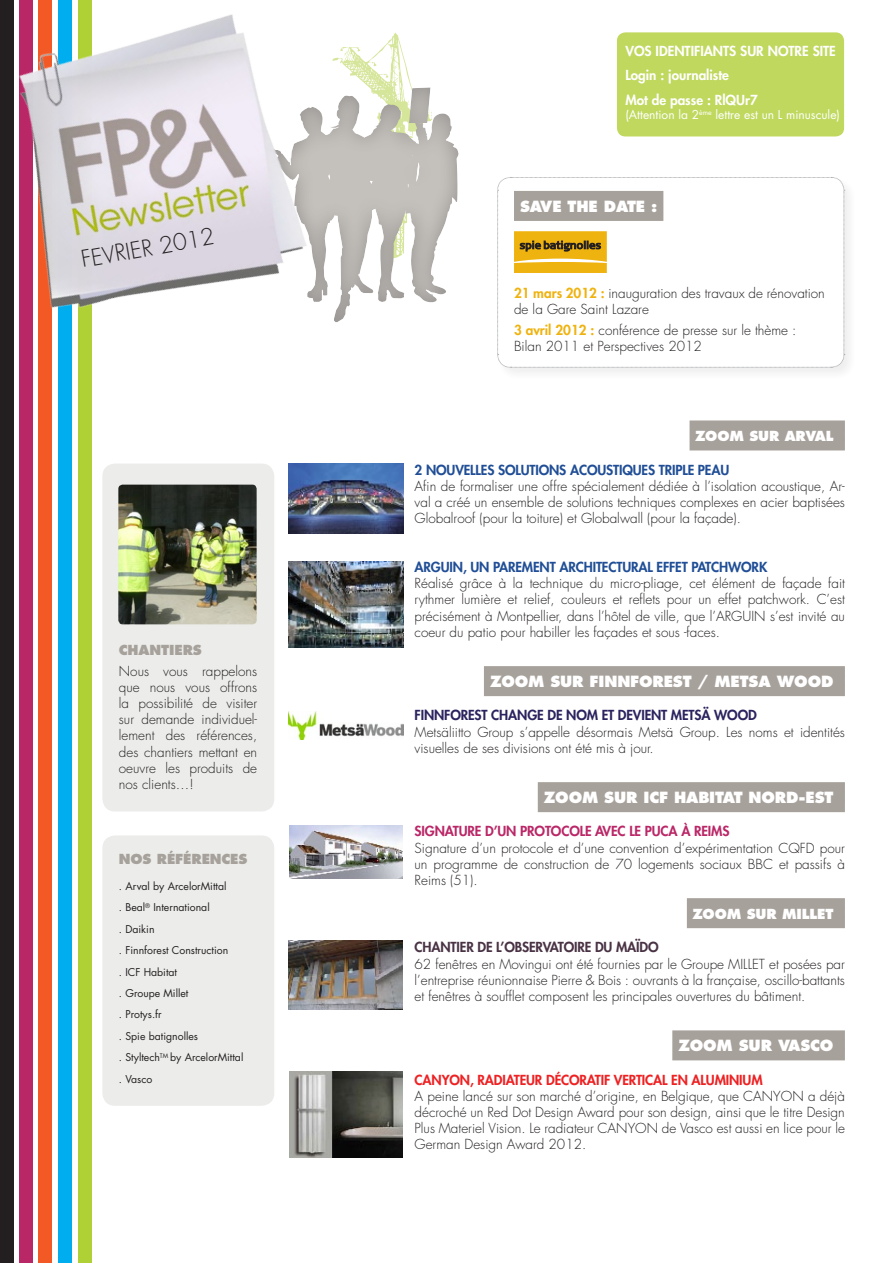
<style>
.page{position:relative;width:893px;height:1263px;background:#fff}
.page>*{position:absolute;margin:0;border:0;box-sizing:border-box;transform-origin:0 0}
.t1{font:300 22.5px "Futura Std";color:#231f20}
.t2{font:800 15px "Futura Std";letter-spacing:-.01em;color:#fff}
.t3{font:300 13.5px/16.2px "Futura Std";color:#231f20;text-align:justify}
.t4{font:800 13.5px "Futura Std";letter-spacing:-.01em;color:#204e96}
.t5{font:800 13.5px/24.8px "Futura Std";color:#fff}
.t6{font:800 13.5px "Futura Std";letter-spacing:-.01em;color:#ee2123}
.t7{font:800 13.5px "Futura Std";letter-spacing:-.01em;color:#2b235f}
.t8{font:800 13.5px "Futura Std";letter-spacing:-.01em;color:#ba2767}
.t9{font:800 13.5px "Futura Std";letter-spacing:-.01em;color:#493244}
.t10{font:800 13.5px "Futura Std";letter-spacing:-.01em;color:#fff}
.t11{font:800 13.5px "Futura Std";letter-spacing:-.01em;color:#a7a19b}
.t12{font:12px "Futura Std";color:#fff}
.t13{font:10.5px/21.5px "Futura Std";color:#231f20}
.s1{font-weight:800;color:#efb310}
.s2{font-size:15px;color:#a7a19b}
.s3{color:#a7a19b}
</style>
<div class="page">
<svg style="left:381px;top:32px;width:31px;height:55px"></svg>
<div style="left:262px;top:87px;width:198px;height:237px;background:#231f20;opacity:.3"></div>
<div style="left:0;top:0;width:14px;height:1263px;background:#231f20"></div>
<div style="left:19px;top:0;width:14px;height:1263px;background:#ba2767"></div>
<div style="left:39px;top:0;width:13px;height:1263px;background:#f25924"></div>
<div style="left:58px;top:0;width:14px;height:1263px;background:#00aeef"></div>
<div style="left:78px;top:0;width:13px;height:1263px;background:#b0d136"></div>
<img style="left:19px;top:0;width:362px;height:403px">
<img style="left:289px;top:463px;width:115px;height:71px">
<img style="left:289px;top:562px;width:115px;height:86px">
<img style="left:289px;top:711px;width:115px;height:29px">
<img style="left:289px;top:825px;width:114px;height:53px">
<img style="left:288px;top:940px;width:115px;height:69px">
<img style="left:289px;top:1072px;width:113px;height:86px">
<div style="left:689px;top:420px;width:156px;height:30px;background:#a7a19b"></div>
<div style="left:484px;top:666px;width:361px;height:30px;background:#a7a19b"></div>
<div style="left:538px;top:782px;width:307px;height:30px;background:#a7a19b"></div>
<div style="left:687px;top:898px;width:158px;height:30px;background:#a7a19b"></div>
<div style="left:672px;top:1030px;width:173px;height:30px;background:#a7a19b"></div>
<div style="left:617px;top:32px;width:227px;height:104px;background:#bfd85d;border-radius:9px"></div>
<div style="left:102px;top:835px;width:172px;height:271px;background:#ecedeb;border-radius:13px"></div>
<div style="left:102px;top:463px;width:172px;height:348px;background:#ecedeb;border-radius:13px"></div>
<img style="left:118px;top:485px;width:139px;height:139px">
<div style="left:495px;top:175px;width:363px;height:206px;background:#f9f9f9"></div>
<svg style="left:497px;top:177px;width:348px;height:191px"></svg>
<h1 class="t1" style="left:79px;top:246px;width:136px;rotate:-10deg">FEVRIER 2012</h1>
<p class="t11" style="left:119px;top:641px;width:11px">CHANTIERS</p>
<p class="t3" style="left:119px;top:663px;width:140px">Nous vous rappelons que nous vous offrons la possibilité de visiter sur demande individuel&shy;lement des références, des chantiers mettant en oeuvre les produits de nos clients…!</p>
<p class="t11" style="left:119px;top:850px;width:83px">NOS RÉFÉRENCES</p>
<p class="t13" style="left:119px;top:875px;width:126px">. Arval by ArcelorMittal<br>. Beal<sup>®</sup> International<br>. Daikin<br>. Finnforest Construction<br>. ICF Habitat<br>. Groupe Millet<br>. Protys.fr<br>. Spie batignolles<br>. Styltech<sup>TM</sup> by ArcelorMittal . Vasco</p>
<p class="t5" style="left:625px;top:38px;width:10px">VOS</p>
<p class="t5" style="left:656px;top:38px;width:8px">IDENTIFIANTS</p>
<p class="t5" style="left:740px;top:38px;width:9px">SUR</p>
<p class="t5" style="left:768px;top:38px;width:9px">NOTRE</p>
<p class="t5" style="left:813px;top:38px;width:7px">SITE</p>
<p class="t5" style="left:625px;top:63px;width:134px">LOGIN : JOURNALISTE<br>MOT DE PASSE : RLQU R7</p>
<p class="t12" style="left:625px;top:107px;width:216px">(Attention la 2<sup>ème</sup> lettre est un L minuscule)</p>
<p class="t2" style="left:520px;top:197px;width:139px">SAVE THE DATE :</p>
<p class="t3" style="left:514px;top:285px;width:312px"><span class="s1">21 MARS 2012 :</span> inauguration des travaux de rénovation de la Gare Saint Lazare</p>
<p class="t3" style="left:514px;top:322px;width:284px"><span class="s1">3 AVRIL 2012 :</span> conférence de presse sur le thème :<br>Bilan 2011 et Perspectives 2012</p>
<p class="t10" style="left:695px;top:428px;width:151px">ZOOM SUR ARVAL<span class="s2">Z</span></p>
<p class="t4" style="left:415px;top:461px;width:316px">2 NOUVELLES SOLUTIONS ACOUSTIQUES TRIPLE PEAU</p>
<p class="t3" style="left:415px;top:478px;width:432px">Afin de formaliser une offre spécialement dédiée à l’isolation acoustique, Ar&shy;val a créé un ensemble de solutions techniques complexes en acier baptisées Globalroof (pour la toiture) et Globalwall (pour la façade).</p>
<p class="t4" style="left:415px;top:558px;width:354px">ARGUIN, UN PAREMENT ARCHITECTURAL EFFET PATCHWORK</p>
<p class="t3" style="left:415px;top:575px;width:432px">Réalisé grâce à la technique du micro-pliage, cet élément de façade fait rythmer lumière et relief, couleurs et reflets pour un effet patchwork. C’est précisément à Montpellier, dans l’hôtel de ville, que l’ARGUIN s’est invité au coeur du patio pour habiller les façades et sous -faces.</p>
<p class="t2" style="left:490px;top:672px;width:356px">ZOOM SUR FINNFOREST / METSA WOOD<span class="s3">Z</span></p>
<p class="t7" style="left:415px;top:707px;width:344px">FINNFOREST CHANGE DE NOM ET DEVIENT METSÄ WOOD</p>
<p class="t3" style="left:415px;top:724px;width:432px">Metsäliitto Group s’appelle désormais Metsä Group. Les noms et identités visuelles de ses divisions ont été mis à jour.</p>
<p class="t2" style="left:544px;top:788px;width:302px">ZOOM SUR ICF HABITAT NORD-EST<span class="s3">Z</span></p>
<p class="t8" style="left:415px;top:823px;width:240px">SIGNATURE D’UN PROTOCOLE AVEC LE PUCA</p>
<p class="t8" style="left:681px;top:823px;width:50px">À REIMS</p>
<p class="t3" style="left:415px;top:840px;width:432px">Signature d’un protocole et d’une convention d’expérimentation CQFD pour un programme de construction de 70 logements sociaux BBC et passifs à Reims (51).</p>
<p class="t10" style="left:692px;top:905px;width:154px">ZOOM SUR MILLET<span class="s2">Z</span></p>
<p class="t9" style="left:415px;top:939px;width:246px">CHANTIER DE L’OBSERVATOIRE DU MAÏDO</p>
<p class="t3" style="left:415px;top:956px;width:432px">62 fenêtres en Movingui ont été fournies par le Groupe MILLET et posées par l’entreprise réunionnaise Pierre &amp; Bois : ouvrants à la française, oscillo-battants et fenêtres à soufflet composent les principales ouvertures du bâtiment.</p>
<p class="t2" style="left:678px;top:1036px;width:168px">ZOOM SUR VASCO<span class="s3">Z</span></p>
<p class="t6" style="left:415px;top:1071px;width:349px">CANYON, RADIATEUR DÉCORATIF VERTICAL EN ALUMINIUM</p>
<p class="t3" style="left:415px;top:1088px;width:432px">A peine lancé sur son marché d’origine, en Belgique, que CANYON a déjà décroché un Red Dot Design Award pour son design, ainsi que le titre Design Plus Materiel Vision. Le radiateur CANYON de Vasco est aussi en lice pour le German Design Award 2012.</p>
</div>
